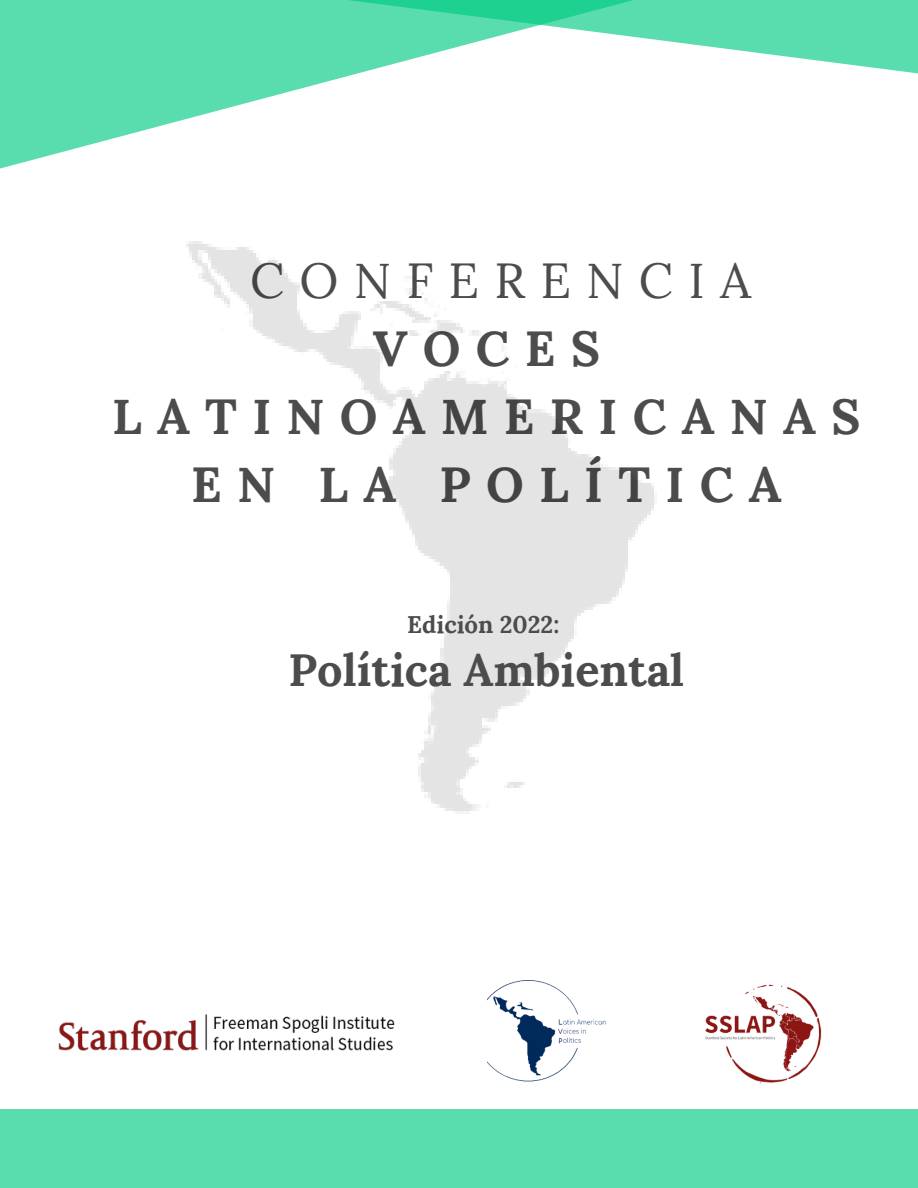
<style>
.page{position:relative;width:918px;height:1188px;background:#fff}
.page>*{position:absolute;margin:0;border:0;box-sizing:border-box;transform-origin:0 0}
.t1{font:700 49.05px/68.1px "Lora";letter-spacing:.31em;color:#4c4c4c;text-align:center}
.t2{font:49.05px "Lora";letter-spacing:.31em;color:#4c4c4c}
.t3{font:700 45px "Lora";color:#4c4c4c}
.t4{font:700 24px "Lora";color:#4c4c4c}
</style>
<div class="page">
<img style="left:195px;top:261px;width:459px;height:553px">
<div style="left:0;top:1110px;width:918px;height:78px;background:#5addae"></div>
<img style="left:59px;top:1014px;width:335px;height:36px">
<img style="left:705px;top:984px;width:117px;height:100px">
<img style="left:487px;top:980px;width:120px;height:102px">
<svg style="left:0;top:0;width:278px;height:261px"></svg>
<svg style="left:91px;top:0;width:827px;height:103px;fill:#5addae"></svg>
<p class="t2" style="left:250px;top:248px;width:502px">CONFERENCIA</p>
<p class="t1" style="left:112px;top:314px;width:750px">VOCES<br>LATINOAMERICANAS<br>EN LA POLÍTICA</p>
<p class="t4" style="left:407px;top:609px;width:154px">Edición 2022:</p>
<p class="t3" style="left:289px;top:641px;width:397px">Política Ambiental</p>
</div>
